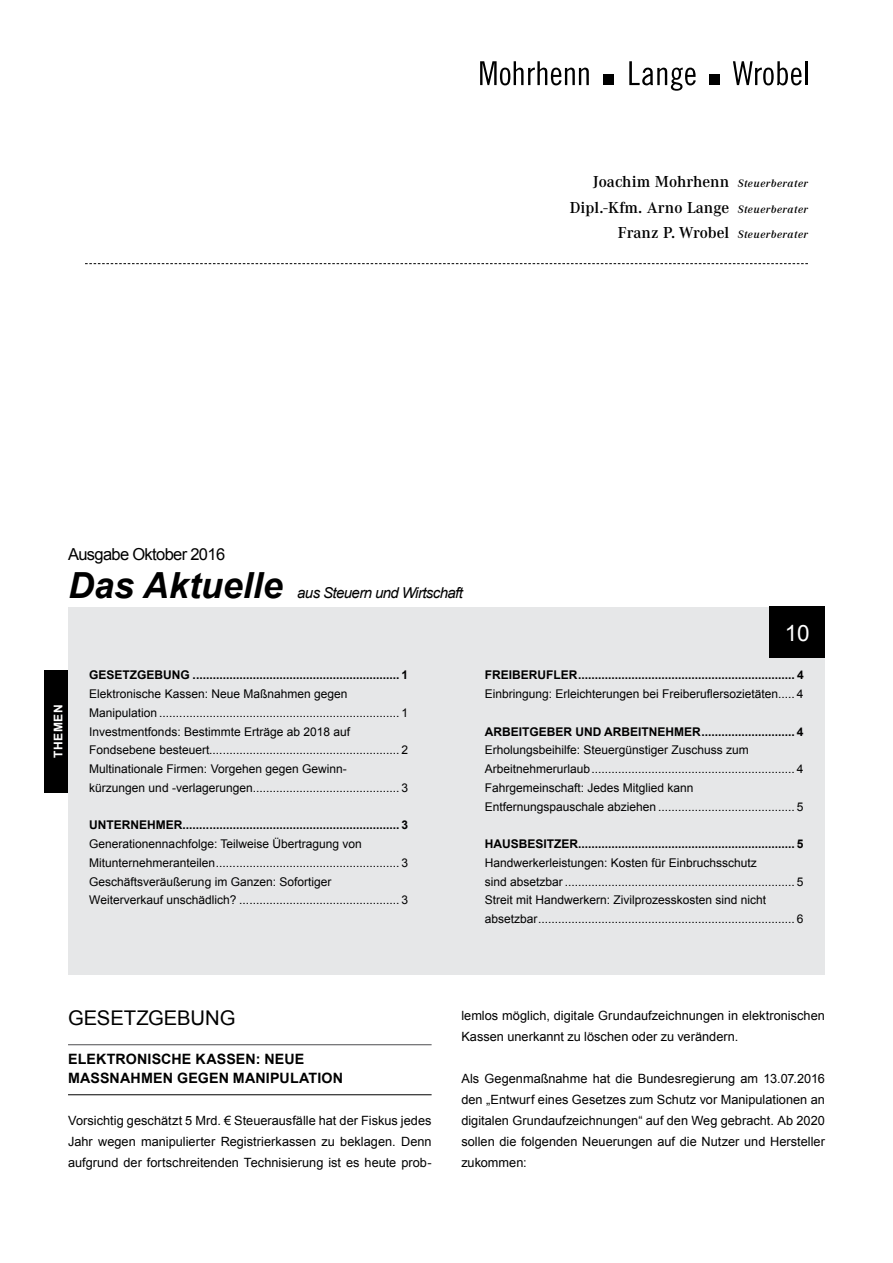
<style>
.page{position:relative;width:893px;height:1263px;background:#fff}
.page>*{position:absolute;margin:0;border:0;box-sizing:border-box;transform-origin:0 0}
.t1{font:italic 700 36px "Arial";color:#000}
.t2{font:22.5px "Arial";color:#fff}
.t3{font:20.25px "Arial";color:#000}
.t4{font:600 16.5px/25.5px "Corporate A";color:#000;text-align:right}
.t5{font:16.5px "Arial";letter-spacing:-.04em;color:#000}
.t6{font:italic 15px "Arial";letter-spacing:-.04em;color:#000}
.t7{font:700 14.25px/19.5px "Arial";letter-spacing:.01em;color:#000}
.t8{font:12.75px/21px "Arial";color:#000;text-align:justify}
.t9{font:12px/18.8px "Arial";color:#000}
.t10{font:700 12px "Arial";color:#000}
.t11{font:700 12px "Arial";letter-spacing:.05em;color:#fff}
.s1{font-style:italic;font-size:11.25px}
</style>
<div class="page">
<svg style="left:480px;top:61px;width:109px;height:24px"></svg>
<svg style="left:629px;top:61px;width:67px;height:30px"></svg>
<svg style="left:733px;top:61px;width:69px;height:24px"></svg>
<hr style="left:805px;top:61px;width:2px;height:24px;background:#000">
<div style="left:603px;top:74px;width:11px;height:11px;background:#000"></div>
<div style="left:710px;top:74px;width:10px;height:11px;background:#000"></div>
<svg style="left:85px;top:263px;width:723px;height:1px"></svg>
<div style="left:68px;top:607px;width:757px;height:367px;background:#e6e7e8"></div>
<hr style="left:68px;top:1044px;width:364px;height:1px;background:#4d4d4f">
<hr style="left:68px;top:1094px;width:364px;height:1px;background:#000">
<div style="left:770px;top:607px;width:55px;height:51px;background:#000"></div>
<div style="left:45px;top:670px;width:23px;height:122px;background:#000"></div>
<h3 class="t4" style="left:570px;top:169px;width:239px">Joachim Mohrhenn <span class="s1">Steuerberater<br></span>Dipl.-Kfm. Arno Lange <span class="s1">Steuerberater<br></span>Franz P. Wrobel <span class="s1">Steuerberater</span></h3>
<h3 class="t5" style="left:68px;top:544px;width:159px">Ausgabe Oktober 2016</h3>
<h1 class="t1" style="left:68px;top:561px;width:216px">Das Aktuelle</h1>
<p class="t6" style="left:297px;top:583px;width:167px">aus Steuern und Wirtschaft</p>
<p class="t11" style="left:50px;top:758px;width:55px;rotate:-90deg">THEMEN</p>
<p class="t10" style="left:89px;top:667px;width:320px">GESETZGEBUNG .............................................................. 1</p>
<p class="t9" style="left:89px;top:685px;width:320px">Elektronische Kassen: Neue Maßnahmen gegen Manipulation ........................................................................ 1<br>Investmentfonds: Bestimmte Erträge ab 2018 auf Fondsebene besteuert......................................................... 2<br>Multinationale Firmen: Vorgehen gegen Gewinn-<br>kürzungen und -verlagerungen............................................ 3</p>
<p class="t10" style="left:89px;top:817px;width:320px">UNTERNEHMER................................................................. 3</p>
<p class="t9" style="left:89px;top:835px;width:320px">Generationennachfolge: Teilweise Übertragung von Mitunternehmeranteilen....................................................... 3<br>Geschäftsveräußerung im Ganzen: Sofortiger<br>Weiterverkauf unschädlich? ................................................ 3</p>
<h2 class="t2" style="left:785px;top:618px;width:27px">10</h2>
<p class="t10" style="left:485px;top:667px;width:320px">FREIBERUFLER................................................................. 4</p>
<p class="t9" style="left:485px;top:685px;width:320px">Einbringung: Erleichterungen bei Freiberuflersozietäten..... 4</p>
<p class="t10" style="left:485px;top:723px;width:320px">ARBEITGEBER UND ARBEITNEHMER............................ 4</p>
<p class="t9" style="left:485px;top:741px;width:320px">Erholungsbeihilfe: Steuergünstiger Zuschuss zum Arbeitnehmerurlaub............................................................. 4<br>Fahrgemeinschaft: Jedes Mitglied kann Entfernungspauschale abziehen ......................................... 5</p>
<p class="t10" style="left:485px;top:836px;width:320px">HAUSBESITZER................................................................. 5</p>
<p class="t9" style="left:485px;top:853px;width:320px">Handwerkerleistungen: Kosten für Einbruchsschutz<br>sind absetzbar ..................................................................... 5<br>Streit mit Handwerkern: Zivilprozesskosten sind nicht absetzbar............................................................................. 6</p>
<h3 class="t3" style="left:68px;top:1005px;width:30px">Gesetzgeb</h3>
<h3 class="t3" style="left:191px;top:1005px;width:30px">ung</h3>
<p class="t7" style="left:68px;top:1049px;width:238px">ELEKTRONISCHE KASSEN: NEUE<br>MASS</p>
<p class="t7" style="left:110px;top:1069px;width:235px">NAHMEN GEGEN MANIPULATION</p>
<p class="t8" style="left:68px;top:1110px;width:365px">Vorsichtig geschätzt 5 Mrd. € Steuerausfälle hat der Fiskus jedes Jahr wegen manipulierter Registrierkassen zu beklagen. Denn aufgrund der fortschreitenden Technisierung ist es heute prob-</p>
<p class="t8" style="left:461px;top:1005px;width:365px">lemlos möglich, digitale Grundaufzeichnungen in elektronischen<br>Kassen unerkannt zu löschen oder zu verändern.</p>
<p class="t8" style="left:461px;top:1068px;width:365px">Als Gegenmaßnahme hat die Bundesregierung am 13.07.2016 den „Entwurf eines Gesetzes zum Schutz vor Manipulationen an digitalen Grundaufzeichnungen“ auf den Weg gebracht. Ab 2020 sollen die folgenden Neuerungen auf die Nutzer und Hersteller zukommen:</p>
</div>
